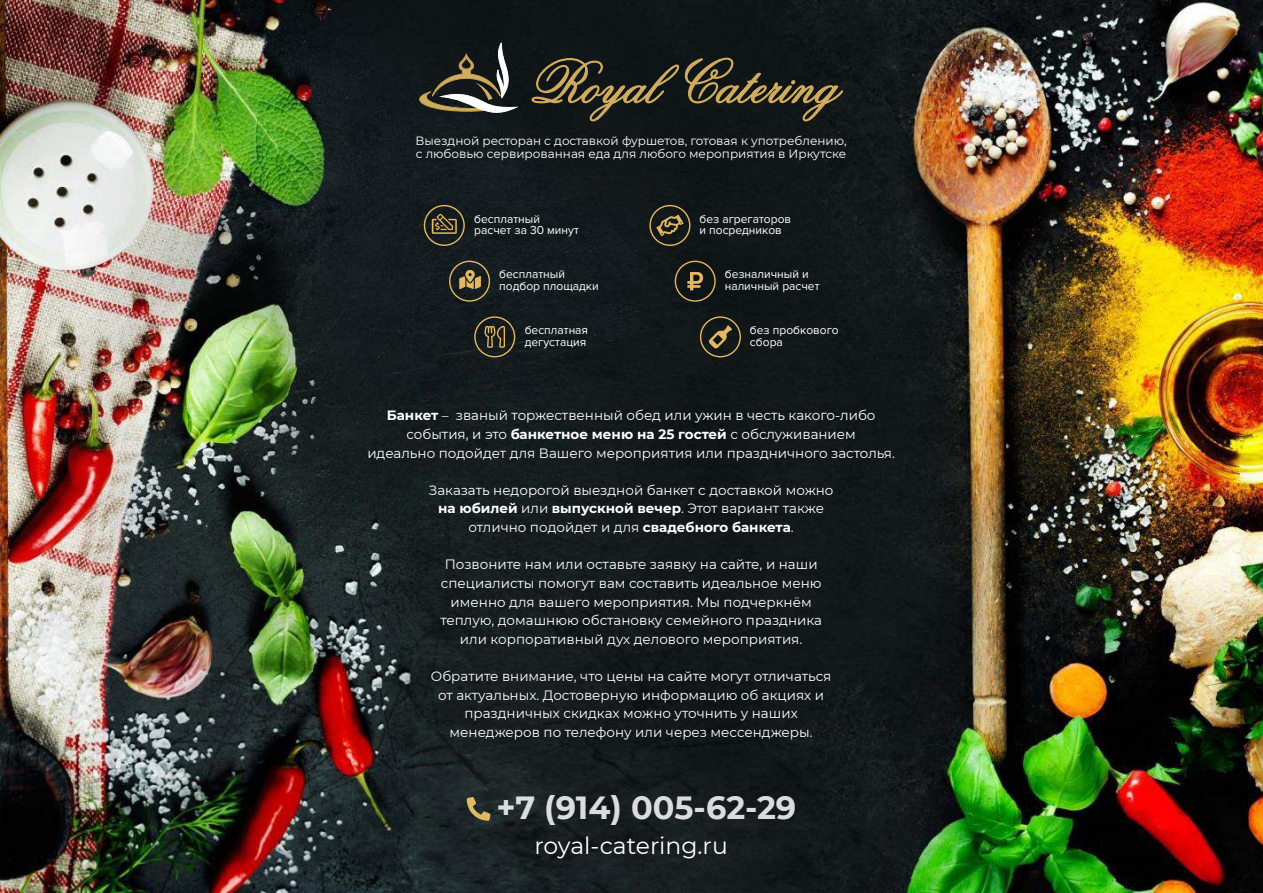
<style>
.page{position:relative;width:1263px;height:893px;background:#fff}
.page>*{position:absolute;margin:0;border:0;box-sizing:border-box;transform-origin:0 0}
.t1{font:700 31.95px "Montserrat";color:rgb(255 255 255/.85)}
.t2{font:23.55px "Montserrat";color:#fff}
.t3{font:13.5px/18.6px "Montserrat";color:#fff;text-align:center}
.t4{font:12px/11.7px "Proxima Nova";color:#fff}
.t5{font:12px/13.2px "Montserrat";color:#fff}
.s1{font-weight:700}
</style>
<div class="page">
<img style="left:1px;top:0;width:1262px;height:893px">
<svg style="left:531px;top:57px;width:313px;height:65px;background:#343124"></svg>
<svg style="left:420px;top:42px;width:97px;height:74px;background:#41413a"></svg>
<svg style="left:467px;top:797px;width:24px;height:24px"></svg>
<svg style="left:424px;top:205px;width:41px;height:41px;background:#3e3c2b"></svg>
<svg style="left:449px;top:261px;width:41px;height:41px;background:#48432f"></svg>
<svg style="left:474px;top:316px;width:41px;height:41px;background:#3c392a"></svg>
<svg style="left:649px;top:205px;width:41px;height:41px;background:#3f3a29"></svg>
<svg style="left:700px;top:316px;width:41px;height:41px;background:#3e3928"></svg>
<svg style="left:675px;top:261px;width:41px;height:41px;background:#383425"></svg>
<p class="t5" style="left:415px;top:134px;width:433px">Выездной ресторан с доставкой фуршетов, готовая к употреблению, с любовью сервированная еда для любого мероприятия в Иркутске</p>
<p class="t4" style="left:474px;top:213px;width:106px">бесплатный расчет за 30 минут</p>
<p class="t4" style="left:499px;top:269px;width:101px">бесплатный подбор площадки</p>
<p class="t4" style="left:525px;top:325px;width:65px">бесплатная дегустация</p>
<p class="t4" style="left:699px;top:213px;width:93px">без агрегаторов и посредников</p>
<p class="t4" style="left:725px;top:269px;width:96px">безналичный и наличный расчет</p>
<p class="t4" style="left:750px;top:325px;width:90px">без пробкового сбора</p>
<p class="t3" style="left:367px;top:406px;width:529px"><span class="s1">Банкет</span> – званый торжественный обед или ужин в честь какого-либо события, и это <span class="s1">банкетное меню на 25 гостей</span> с обслуживанием<br>идеально подойдет для Вашего мероприятия или праздничного застолья.</p>
<p class="t3" style="left:429px;top:481px;width:406px">Заказать недорогой выездной банкет с доставкой можно <span class="s1">на юбилей</span> или <span class="s1">выпускной вечер</span>. Этот вариант также отлично подойдет и для <span class="s1">свадебного банкета</span>.</p>
<p class="t3" style="left:440px;top:555px;width:383px">Позвоните нам или оставьте заявку на сайте, и наши специалисты помогут вам составить идеальное меню именно для вашего мероприятия. Мы подчеркнём теплую, домашнюю обстановку семейного праздника или корпоративный дух делового мероприятия.</p>
<p class="t3" style="left:431px;top:667px;width:402px">Обратите внимание, что цены на сайте могут отличаться от актуальных. Достоверную информацию об акциях и праздничных скидках можно уточнить у наших менеджеров по телефону или через мессенджеры.</p>
<h1 class="t1" style="left:496px;top:788px;width:301px">+7 (914) 005-62-29</h1>
<h2 class="t2" style="left:534px;top:831px;width:195px">royal-catering.ru</h2>
</div>
